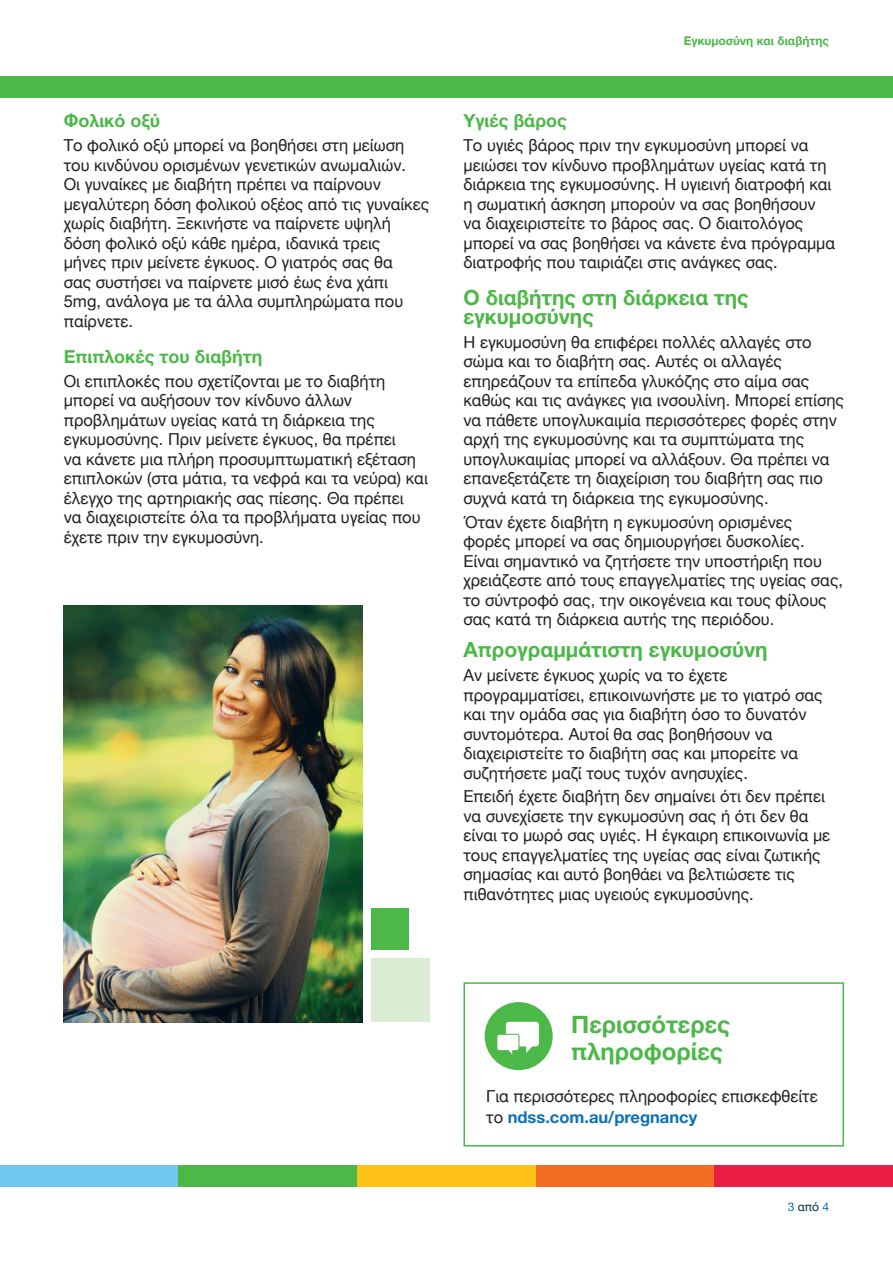
<style>
.page{position:relative;width:893px;height:1263px;background:#fff}
.page>*{position:absolute;margin:0;border:0;box-sizing:border-box;transform-origin:0 0}
.Heading_1{font:700 24px/27px "Helvetica Neue";color:#4cb848}
.Sub_heading_1{font:700 21px/19.5px "Helvetica Neue";color:#4cb848}
.Sub_heading_2{font:700 18px "Helvetica Neue";color:#4cb848}
.body{font:16.5px/19.5px "Helvetica Neue";color:#231f20}
.body-2{font:700 12px "Helvetica Neue";color:#4cb848}
.body-3{font:12px "Helvetica Neue";color:#03314b}
.s1{font-family:"Helvetica Neue LT Std";font-weight:700;color:#0c6fb8}
.s2{font-family:"Helvetica Neue LT Std";color:#0c6fb8}
</style>
<div class="page">
<div style="left:0;top:77px;width:893px;height:21px;background:#4cb848"></div>
<div style="left:0;top:1165px;width:179px;height:22px;background:#6fc6ef"></div>
<div style="left:179px;top:1165px;width:178px;height:22px;background:#4cb848"></div>
<div style="left:357px;top:1165px;width:179px;height:22px;background:#fec216"></div>
<div style="left:536px;top:1165px;width:178px;height:22px;background:#f36e24"></div>
<div style="left:714px;top:1165px;width:179px;height:22px;background:#eb1d46"></div>
<div style="left:463px;top:982px;width:381px;height:164px;border:2px solid #4cb848"></div>
<div style="left:485px;top:1002px;width:68px;height:68px;background:#4cb848;border-radius:50%"></div>
<div style="left:506px;top:1022px;width:33px;height:24px;background:#fff;border-radius:3px"></div>
<div style="left:497px;top:1034px;width:22px;height:17px;background:#fff;border-radius:2px"></div>
<div style="left:496px;top:1034px;width:23px;height:17px;border:1px solid #4cb848;border-radius:2px"></div>
<svg style="left:507px;top:1049px;width:5px;height:5px"></svg>
<svg style="left:526px;top:1046px;width:9px;height:7px"></svg>
<img style="left:64px;top:605px;width:299px;height:417px">
<div style="left:371px;top:908px;width:38px;height:42px;background:#4cb848"></div>
<div style="left:371px;top:958px;width:58px;height:64px;background:#daecd4"></div>
<p class="Sub_heading_2" style="left:64px;top:107px;width:98px">Φολικό οξύ</p>
<p class="body" style="left:64px;top:136px;width:367px">Το φολικό οξύ μπορεί να βοηθήσει στη μείωση του κινδύνου ορισμένων γενετικών ανωμαλιών.<br>Οι γυναίκες με διαβήτη πρέπει να παίρνουν μεγαλύτερη δόση φολικού οξέος από τις γυναίκες χωρίς διαβήτη. Ξεκινήστε να παίρνετε υψηλή δόση φολικό οξύ κάθε ημέρα, ιδανικά τρεις<br>μήνες πριν μείνετε έγκυος. Ο γιατρός σας θα<br>σας συστήσει να παίρνετε μισό έως ένα χάπι 5mg, ανάλογα με τα άλλα συμπληρώματα που παίρνετε.</p>
<p class="Sub_heading_2" style="left:64px;top:342px;width:200px">Επιπλοκές του διαβήτη</p>
<p class="body" style="left:64px;top:372px;width:366px">Οι επιπλοκές που σχετίζονται με το διαβήτη μπορεί να αυξήσουν τον κίνδυνο άλλων προβλημάτων υγείας κατά τη διάρκεια της εγκυμοσύνης. Πριν μείνετε έγκυος, θα πρέπει<br>να κάνετε μια πλήρη προσυμπτωματική εξέταση επιπλοκών (στα μάτια, τα νεφρά και τα νεύρα) και έλεγχο της αρτηριακής σας πίεσης. Θα πρέπει<br>να διαχειριστείτε όλα τα προβλήματα υγείας που έχετε πριν την εγκυμοσύνη.</p>
<p class="body-2" style="left:684px;top:31px;width:147px">Εγκυμοσύνη και διαβήτης</p>
<p class="Sub_heading_2" style="left:463px;top:107px;width:105px">Υγιές βάρος</p>
<p class="body" style="left:463px;top:136px;width:373px">Το υγιές βάρος πριν την εγκυμοσύνη μπορεί να μειώσει τον κίνδυνο προβλημάτων υγείας κατά τη διάρκεια της εγκυμοσύνης. Η υγιεινή διατροφή και η σωματική άσκηση μπορούν να σας βοηθήσουν να διαχειριστείτε το βάρος σας. Ο διαιτολόγος μπορεί να σας βοηθήσει να κάνετε ένα πρόγραμμα διατροφής που ταιριάζει στις ανάγκες σας.</p>
<p class="Sub_heading_1" style="left:463px;top:288px;width:287px">Ο διαβήτης στη διάρκεια της εγκυμοσύνης</p>
<p class="body" style="left:463px;top:333px;width:382px">Η εγκυμοσύνη θα επιφέρει πολλές αλλαγές στο σώμα και το διαβήτη σας. Αυτές οι αλλαγές επηρεάζουν τα επίπεδα γλυκόζης στο αίμα σας καθώς και τις ανάγκες για ινσουλίνη. Μπορεί επίσης να πάθετε υπογλυκαιμία περισσότερες φορές στην αρχή της εγκυμοσύνης και τα συμπτώματα της υπογλυκαιμίας μπορεί να αλλάξουν. Θα πρέπει να επανεξετάζετε τη διαχείριση του διαβήτη σας πιο συχνά κατά τη διάρκεια της εγκυμοσύνης.</p>
<p class="body" style="left:463px;top:513px;width:381px">Όταν έχετε διαβήτη η εγκυμοσύνη ορισμένες φορές μπορεί να σας δημιουργήσει δυσκολίες.<br>Είναι σημαντικό να ζητήσετε την υποστήριξη που χρειάζεστε από τους επαγγελματίες της υγείας σας, το σύντροφό σας, την οικογένεια και τους φίλους σας κατά τη διάρκεια αυτής της περιόδου.</p>
<p class="Sub_heading_1" style="left:463px;top:641px;width:306px">Απρογραμμάτιστη εγκυμοσύνη</p>
<p class="body" style="left:463px;top:666px;width:361px">Αν μείνετε έγκυος χωρίς να το έχετε προγραμματίσει, επικοινωνήστε με το γιατρό σας και την ομάδα σας για διαβήτη όσο το δυνατόν συντομότερα. Αυτοί θα σας βοηθήσουν να διαχειριστείτε το διαβήτη σας και μπορείτε να συζητήσετε μαζί τους τυχόν ανησυχίες.</p>
<p class="body" style="left:463px;top:788px;width:368px">Επειδή έχετε διαβήτη δεν σημαίνει ότι δεν πρέπει να συνεχίσετε την εγκυμοσύνη σας ή ότι δεν θα είναι το μωρό σας υγιές. Η έγκαιρη επικοινωνία με τους επαγγελματίες της υγείας σας είναι ζωτικής σημασίας και αυτό βοηθάει να βελτιώσετε τις πιθανότητες μιας υγειούς εγκυμοσύνης.</p>
<p class="Heading_1" style="left:571px;top:1011px;width:160px">Περισσότερες πληροφορίες</p>
<p class="body" style="left:486px;top:1086px;width:333px;line-height:21px">Για περισσότερες πληροφορίες επισκεφθείτε το <span class="s1">ndss.com.au/pregnancy</span></p>
<p class="body-3" style="left:788px;top:1198px;width:43px"><span class="s2">3</span> από <span class="s2">4</span></p>
</div>
